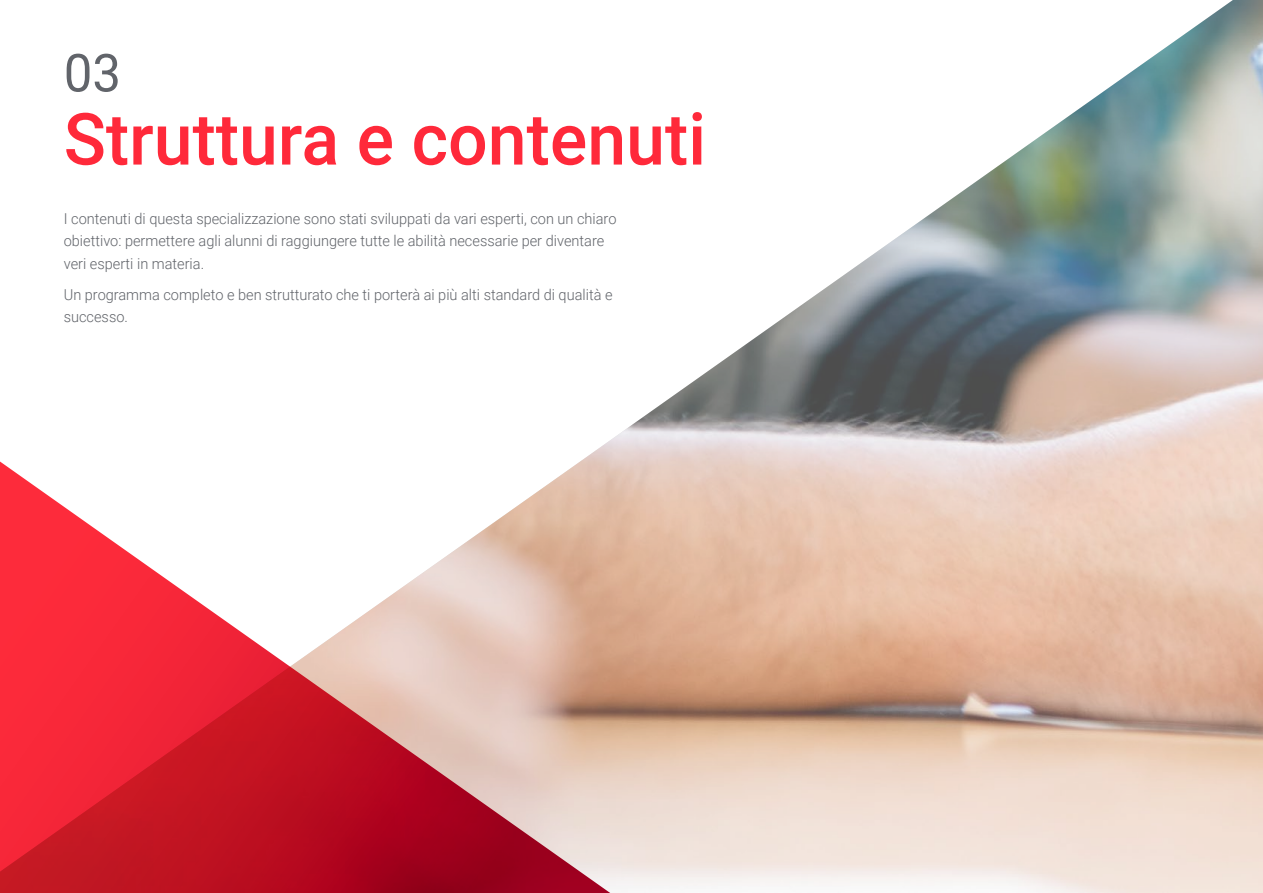
<style>
.page{position:relative;width:1263px;height:893px;background:#fff}
.page>*{position:absolute;margin:0;border:0;box-sizing:border-box;transform-origin:0 0}
.t1{font:500 72px "Roboto";color:#ff293a}
.t2{font:52.5px "Roboto";color:#61646a}
.t3{font:300 15px/22.5px "Roboto";color:#61646a}
</style>
<div class="page">
<img style="left:602px;top:0;width:661px;height:893px">
<svg style="left:0;top:446px;width:640px;height:447px"></svg>
<h2 class="t2" style="left:64px;top:36px;width:59px">03</h2>
<h1 class="t1" style="left:64px;top:89px;width:644px">Struttura e contenuti</h1>
<p class="t3" style="left:64px;top:207px;width:554px">I contenuti di questa specializzazione sono stati sviluppati da vari esperti, con un chiaro obiettivo: permettere agli alunni di raggiungere tutte le abilità necessarie per diventare veri esperti in materia.</p>
<p class="t3" style="left:64px;top:283px;width:550px">Un programma completo e ben strutturato che ti porterà ai più alti standard di qualità e successo.</p>
</div>
